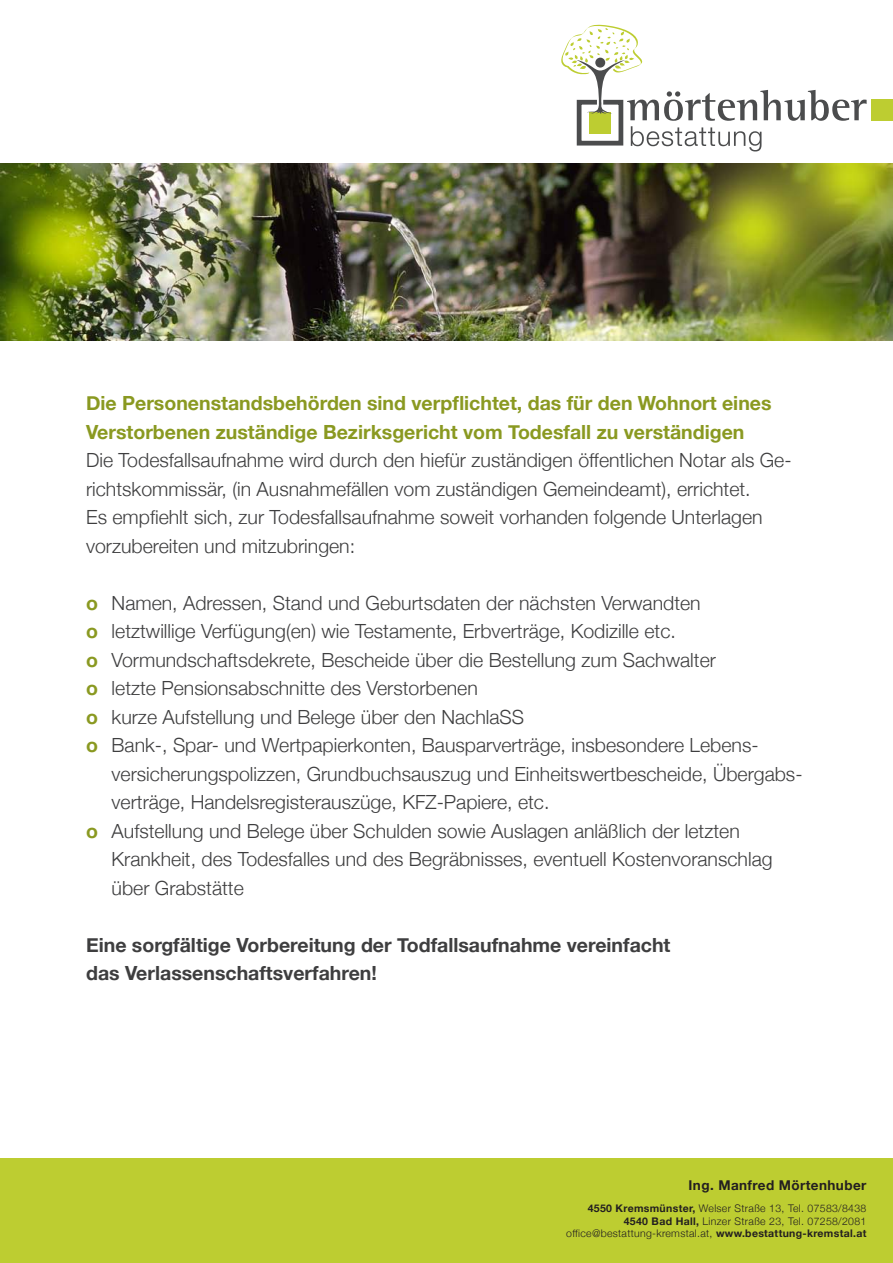
<style>
.page{position:relative;width:893px;height:1263px;background:#fff}
.page>*{position:absolute;margin:0;border:0;box-sizing:border-box;transform-origin:0 0}
.t1{font:300 19.5px/28.5px "Helvetica Neue";color:#3e3e3f}
.t2{font:700 19.5px/28.5px "Helvetica Neue";color:#8a9921}
.t3{font:700 19.5px "Helvetica Neue";color:#3e3e3f}
.t4{font:700 13.5px "Helvetica Neue";letter-spacing:.03em;color:#231f20}
.t5{font:300 10.5px "Helvetica Neue";letter-spacing:.03em;color:#231f20}
.s1{font-weight:700;color:#8a9921}
.s2{font-weight:700}
</style>
<div class="page">
<div style="left:0;top:1158px;width:893px;height:105px;background:#bdcd31"></div>
<div style="left:872px;top:99px;width:21px;height:22px;background:#bdcd31"></div>
<svg style="left:561px;top:25px;width:306px;height:126px"></svg>
<img style="left:0;top:164px;width:893px;height:176px">
<p class="t2" style="left:86px;top:389px;width:687px">Die Personenstandsbehörden sind verpflichtet, das für den Wohnort eines<br>Verstorbenen zuständige Bezirksgericht vom Todesfall zu verständigen</p>
<p class="t1" style="left:86px;top:446px;width:707px">Die Todesfallsaufnahme wird durch den hiefür zuständigen öffentlichen Notar als Ge&shy;richtskommissär, (in Ausnahmefällen vom zuständigen Gemeindeamt), errichtet.</p>
<p class="t1" style="left:86px;top:503px;width:678px">Es empfiehlt sich, zur Todesfallsaufnahme soweit vorhanden folgende Unterlagen vorzubereiten und mitzubringen:</p>
<p class="t1" style="left:86px;top:588px;width:616px"><span class="s1">o</span> Namen, Adressen, Stand und Geburtsdaten der nächsten Verwandten</p>
<p class="t1" style="left:86px;top:617px;width:591px"><span class="s1">o</span> letztwillige Verfügung(en) wie Testamente, Erbverträge, Kodizille etc.</p>
<p class="t1" style="left:86px;top:645px;width:631px"><span class="s1">o</span> Vormundschaftsdekrete, Bescheide über die Bestellung zum Sachwalter</p>
<p class="t1" style="left:86px;top:674px;width:393px"><span class="s1">o</span> letzte Pensionsabschnitte des Verstorbenen</p>
<p class="t1" style="left:86px;top:702px;width:440px"><span class="s1">o</span> kurze Aufstellung und Belege über den NachlaSS</p>
<p class="t1" style="left:86px;top:731px;width:674px"><span class="s1">o</span> Bank-, Spar- und Wertpapierkonten, Bausparverträge, insbesondere Lebens-</p>
<p class="t1" style="left:112px;top:759px;width:692px">versicherungspolizzen, Grundbuchsauszug und Einheitswertbescheide, Übergabs&shy;verträge, Handelsregisterauszüge, KFZ-Papiere, etc.</p>
<p class="t1" style="left:86px;top:816px;width:655px"><span class="s1">o</span> Aufstellung und Belege über Schulden sowie Auslagen anläßlich der letzten</p>
<p class="t1" style="left:112px;top:845px;width:662px">Krankheit, des Todesfalles und des Begräbnisses, eventuell Kostenvoranschlag über Grabstätte</p>
<p class="t3" style="left:86px;top:933px;width:586px">Eine sorgfältige Vorbereitung der Todfallsaufnahme vereinfacht</p>
<p class="t3" style="left:86px;top:961px;width:292px">das Verlassenschaftsverfahren!</p>
<p class="t4" style="left:689px;top:1177px;width:179px">Ing. Manfred Mörtenhuber</p>
<p class="t5" style="left:588px;top:1202px;width:280px"><span class="s2">4550 Kremsmünster,</span> Welser Straße 13, Tel. 07583/8438</p>
<p class="t5" style="left:624px;top:1215px;width:244px"><span class="s2">4540 Bad Hall,</span> Linzer Straße 23, Tel. 07258/2081</p>
<p class="t5" style="left:566px;top:1227px;width:302px">office@bestattung-kremstal.at, <span class="s2">www.bestattung-kremstal.at</span></p>
</div>
